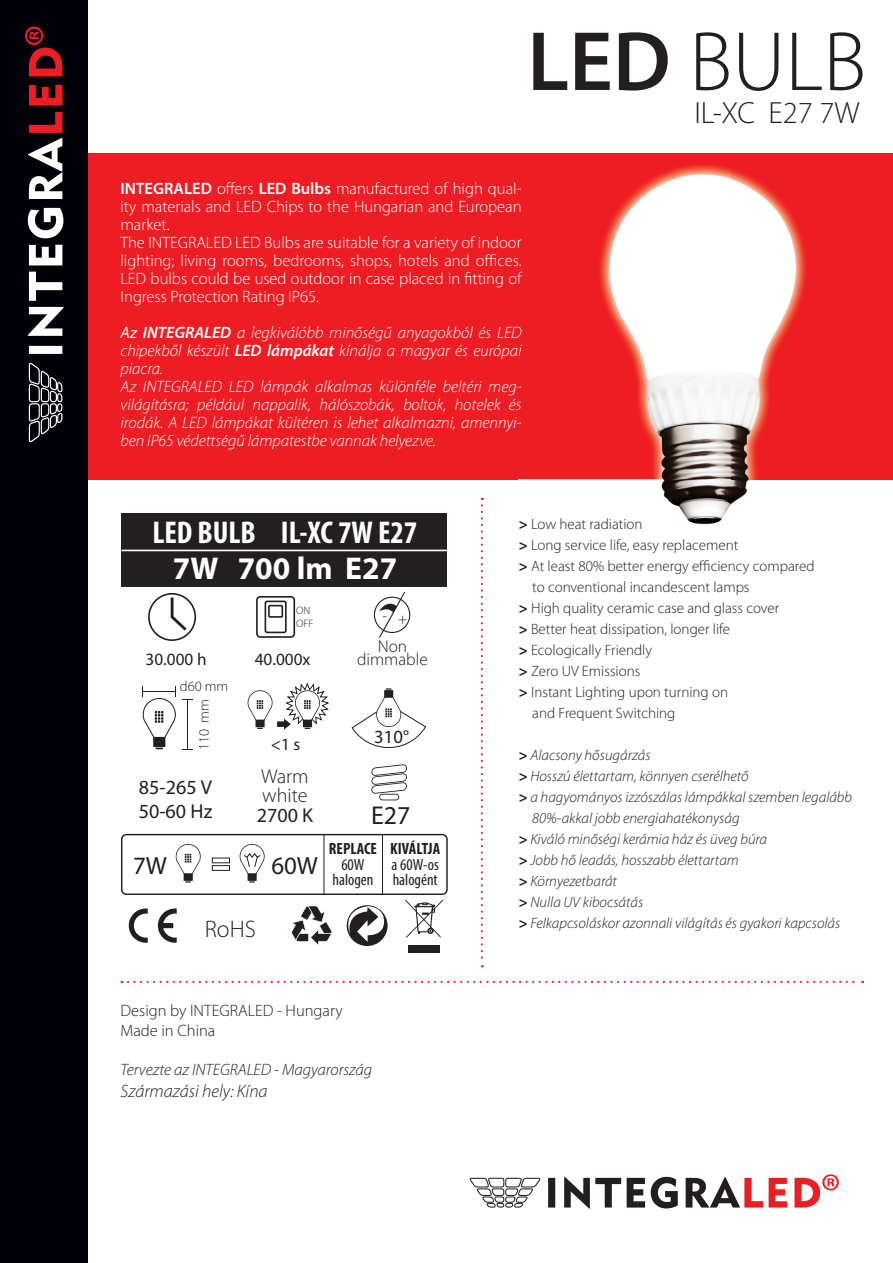
<style>
.page{position:relative;width:893px;height:1263px;background:#fff}
.page>*{position:absolute;margin:0;border:0;box-sizing:border-box;transform-origin:0 0}
.t1{font:300 84.9px "Myriad Pro";color:#231f20}
.t2{font:700 condensed 31.65px "Myriad Pro";color:#fff}
.t3{font:700 31.65px "Myriad Pro";color:#fff}
.t4{font:300 30.75px "Myriad Pro";color:#231f20}
.t5{font:25.8px "Myriad Pro";color:#231f20}
.t6{font:24.9px "Myriad Pro";color:#231f20}
.t7{font:300 24px "Myriad Pro";color:#231f20}
.t8{font:20.1px/24.2px "Myriad Pro";color:#231f20}
.t9{font:300 20.1px/18.8px "Myriad Pro";color:#231f20}
.t10{font:18.6px "Myriad Pro";color:#231f20}
.t11{font:italic 300 18px "Myriad Pro";color:#231f20}
.t12{font:17.25px "Myriad Pro";color:#231f20}
.t13{font:300 17.25px/13.4px "Myriad Pro";color:#231f20;text-align:center}
.t14{font:italic 300 16.5px/18px "Myriad Pro";color:#fff}
.t15{font:300 16.5px/18px "Myriad Pro";color:#fff}
.t16{font:300 16.5px/19.8px "Myriad Pro";color:#231f20}
.t17{font:italic 300 16.5px "Myriad Pro";color:#231f20}
.t18{font:condensed 16.35px/15.8px "Myriad Pro";color:#231f20}
.t19{font:700 condensed 16.35px "Myriad Pro";color:#231f20}
.t20{font:300 15.45px "Myriad Pro";color:#231f20}
.t21{font:italic 300 15px "Myriad Pro";color:#231f20}
.t22{font:300 15px "Myriad Pro";color:#231f20}
.t23{font:300 14.4px "Myriad Pro";color:#231f20}
.t24{font:300 10.8px/12.3px "Myriad Pro";color:#231f20}
.s1{font-weight:600}
.s2{font-weight:400}
.s3{font-weight:700}
.s4{font-weight:700;font-style:normal}
</style>
<div class="page">
<div style="left:88px;top:153px;width:805px;height:326px;background:#ee1d23"></div>
<img style="left:519px;top:165px;width:373px;height:360px">
<svg style="left:519px;top:182px;width:2px;height:15px"></svg>
<img style="left:519px;top:200px;width:3px;height:15px">
<img style="left:519px;top:236px;width:3px;height:15px">
<img style="left:519px;top:254px;width:3px;height:15px">
<img style="left:519px;top:272px;width:3px;height:15px">
<img style="left:519px;top:326px;width:3px;height:15px">
<img style="left:519px;top:344px;width:3px;height:15px">
<svg style="left:519px;top:380px;width:2px;height:15px"></svg>
<img style="left:519px;top:398px;width:3px;height:15px">
<svg style="left:519px;top:416px;width:2px;height:15px"></svg>
<div style="left:0;top:0;width:88px;height:1263px;background:#000008"></div>
<svg style="left:481px;top:498px;width:2px;height:469px"></svg>
<svg style="left:29px;top:85px;width:33px;height:21px"></svg>
<svg style="left:25px;top:26px;width:37px;height:50px"></svg>
<svg style="left:28px;top:208px;width:36px;height:31px"></svg>
<svg style="left:28px;top:307px;width:36px;height:29px"></svg>
<svg style="left:29px;top:245px;width:33px;height:20px"></svg>
<svg style="left:28px;top:112px;width:35px;height:87px"></svg>
<svg style="left:29px;top:272px;width:33px;height:29px"></svg>
<svg style="left:29px;top:346px;width:33px;height:8px"></svg>
<svg style="left:29px;top:362px;width:34px;height:80px"></svg>
<svg style="left:374px;top:592px;width:36px;height:46px"></svg>
<div style="left:148px;top:593px;width:48px;height:48px;border:2px solid #231f20;border-radius:50%"></div>
<svg style="left:158px;top:908px;width:19px;height:35px"></svg>
<svg style="left:129px;top:908px;width:19px;height:35px"></svg>
<svg style="left:346px;top:905px;width:42px;height:41px"></svg>
<svg style="left:291px;top:906px;width:41px;height:39px"></svg>
<svg style="left:405px;top:899px;width:38px;height:39px"></svg>
<div style="left:408px;top:945px;width:31px;height:8px;background:#231f20"></div>
<svg style="left:256px;top:596px;width:40px;height:42px"></svg>
<svg style="left:171px;top:598px;width:16px;height:33px"></svg>
<div style="left:153px;top:737px;width:12px;height:10px;background:#231f20"></div>
<hr style="left:187px;top:699px;width:1px;height:50px;background:#231f20">
<svg style="left:142px;top:686px;width:34px;height:56px"></svg>
<svg style="left:248px;top:682px;width:82px;height:48px"></svg>
<svg style="left:351px;top:688px;width:75px;height:60px"></svg>
<svg style="left:371px;top:764px;width:36px;height:36px"></svg>
<div style="left:121px;top:514px;width:326px;height:73px;background:#231f20"></div>
<hr style="left:121px;top:550px;width:326px;height:1px;background:#fff">
<svg style="left:211px;top:857px;width:19px;height:14px"></svg>
<div style="left:121px;top:834px;width:327px;height:61px;border:1px solid #231f20;border-radius:5px"></div>
<hr style="left:382px;top:835px;width:1px;height:59px;background:#231f20">
<hr style="left:324px;top:835px;width:1px;height:59px;background:#231f20">
<svg style="left:176px;top:844px;width:25px;height:39px"></svg>
<svg style="left:240px;top:844px;width:25px;height:39px"></svg>
<svg style="left:122px;top:981px;width:741px;height:2px"></svg>
<svg style="left:769px;top:1178px;width:18px;height:29px"></svg>
<svg style="left:794px;top:1174px;width:45px;height:33px"></svg>
<svg style="left:627px;top:1177px;width:51px;height:32px"></svg>
<svg style="left:686px;top:1177px;width:77px;height:31px"></svg>
<svg style="left:564px;top:1177px;width:57px;height:32px"></svg>
<svg style="left:548px;top:1178px;width:7px;height:29px"></svg>
<svg style="left:469px;top:1177px;width:72px;height:31px"></svg>
<h1 class="t1" style="left:527px;top:15px;width:340px"><span class="s1">LED</span> BULB</h1>
<p class="t15" style="left:120px;top:179px;width:403px"><span class="s1">INTEGRALED</span> offers <span class="s1">LED Bulbs</span> manufactured of high qual&shy;ity materials and LED Chips to the Hungarian and European market.<br>The INTEGRALED LED Bulbs are suitable for a variety of indoor lighting; living rooms, bedrooms, shops, hotels and offices.<br>LED bulbs could be used outdoor in case placed in fitting of Ingress Protection Rating IP65.</p>
<p class="t14" style="left:120px;top:324px;width:403px"><span class="s2">Az</span> <span class="s1">INTEGRALED</span> a legkiválóbb minőségű anyagokból és LED chipekből készült <span class="s1">LED lámpákat</span> kínálja a magyar és európai piacra.<br>Az INTEGRALED LED lámpák alkalmas különféle beltéri meg&shy;világításra; például nappalik, hálószobák, boltok, hotelek és irodák. A LED lámpákat kültéren is lehet alkalmazni, amennyi&shy;ben IP65 védettségű lámpatestbe vannak helyezve.</p>
<h3 class="t4" style="left:694px;top:96px;width:167px">IL-XC E27 7W</h3>
<h2 class="t2" style="left:152px;top:514px;width:266px">LED BULB IL-XC 7 2E 7</h2>
<h2 class="t2" style="left:351px;top:514px;width:23px">W</h2>
<h2 class="t3" style="left:173px;top:550px;width:226px">7W 700 lm E27</h2>
<p class="t24" style="left:296px;top:604px;width:19px">ON<br>OFF</p>
<p class="t12" style="left:146px;top:649px;width:62px">30.000 h</p>
<p class="t12" style="left:255px;top:649px;width:57px">40.000x</p>
<p class="t23" style="left:180px;top:677px;width:50px">d60 mm</p>
<p class="t23" style="left:196px;top:750px;width:52px;rotate:-90deg">110 mm</p>
<p class="t12" style="left:271px;top:734px;width:31px">&lt;1 s</p>
<p class="t20" style="left:383px;top:608px;width:26px">- +</p>
<p class="t13" style="left:357px;top:639px;width:72px">Non dimmable</p>
<p class="t10" style="left:374px;top:725px;width:36px">310°</p>
<p class="t8" style="left:160px;top:775px;width:54px">-2 V</p>
<p class="t9" style="left:261px;top:767px;width:49px">Warm white</p>
<p class="t8" style="left:257px;top:803px;width:58px">2700 K</p>
<h3 class="t5" style="left:371px;top:800px;width:41px">E27</h3>
<p class="t8" style="left:139px;top:775px;width:75px">85 65<br>50-60 Hz</p>
<h3 class="t6" style="left:133px;top:851px;width:35px">7W</h3>
<h3 class="t6" style="left:271px;top:851px;width:48px">60W</h3>
<p class="t19" style="left:329px;top:839px;width:50px">REPLACE</p>
<p class="t18" style="left:332px;top:858px;width:42px;text-align:center">60W halogen</p>
<h3 class="t7" style="left:205px;top:914px;width:53px">RoHS</h3>
<p class="t19" style="left:390px;top:839px;width:51px">KIVÁLTJA</p>
<p class="t18" style="left:392px;top:858px;width:49px">a 60W-os halogént</p>
<p class="t16" style="left:120px;top:1001px;width:224px">Design by INTEGRALED - Hungary<br>Made in China</p>
<p class="t17" style="left:120px;top:1061px;width:253px">Tervezte az INTEGRALED - Magyarország</p>
<p class="t11" style="left:120px;top:1081px;width:149px">Származási hely: Kína</p>
<p class="t22" style="left:519px;top:515px;width:125px"><span class="s3">&gt;</span> Low heat radiation</p>
<p class="t22" style="left:519px;top:536px;width:221px"><span class="s3">&gt;</span> Long service life, easy replacement</p>
<p class="t22" style="left:519px;top:557px;width:297px"><span class="s3">&gt;</span> At least 80% better energy efficiency compared</p>
<p class="t22" style="left:532px;top:578px;width:219px">to conventional incandescent lamps</p>
<p class="t22" style="left:519px;top:599px;width:262px"><span class="s3">&gt;</span> High quality ceramic case and glass cover</p>
<p class="t22" style="left:519px;top:620px;width:213px"><span class="s3">&gt;</span> Better heat dissipation, longer life</p>
<p class="t22" style="left:519px;top:641px;width:135px"><span class="s3">&gt;</span> Ecologically Friendly</p>
<p class="t22" style="left:519px;top:662px;width:123px"><span class="s3">&gt;</span> Zero UV Emissions</p>
<p class="t22" style="left:519px;top:683px;width:211px"><span class="s3">&gt;</span> Instant Lighting upon turning on</p>
<p class="t22" style="left:532px;top:704px;width:145px">and Frequent Switching</p>
<p class="t21" style="left:519px;top:747px;width:133px"><span class="s4">&gt;</span> Alacsony hősugárzás</p>
<p class="t21" style="left:519px;top:768px;width:231px"><span class="s4">&gt;</span> Hosszú élettartam, könnyen cserélhető</p>
<p class="t21" style="left:519px;top:789px;width:335px"><span class="s4">&gt;</span> a hagyományos izzószálas lámpákkal szemben legalább</p>
<p class="t21" style="left:532px;top:810px;width:209px">80%-akkal jobb energiahatékonyság</p>
<p class="t21" style="left:519px;top:831px;width:250px"><span class="s4">&gt;</span> Kiváló minőségi kerámia ház és üveg búra</p>
<p class="t21" style="left:519px;top:852px;width:222px"><span class="s4">&gt;</span> Jobb hő leadás, hosszabb élettartam</p>
<p class="t21" style="left:519px;top:873px;width:100px"><span class="s4">&gt;</span> Környezetbarát</p>
<p class="t21" style="left:519px;top:894px;width:126px"><span class="s4">&gt;</span> Nulla UV kibocsátás</p>
<p class="t21" style="left:519px;top:915px;width:323px"><span class="s4">&gt;</span> Felkapcsoláskor azonnali világítás és gyakori kapcsolás</p>
</div>
